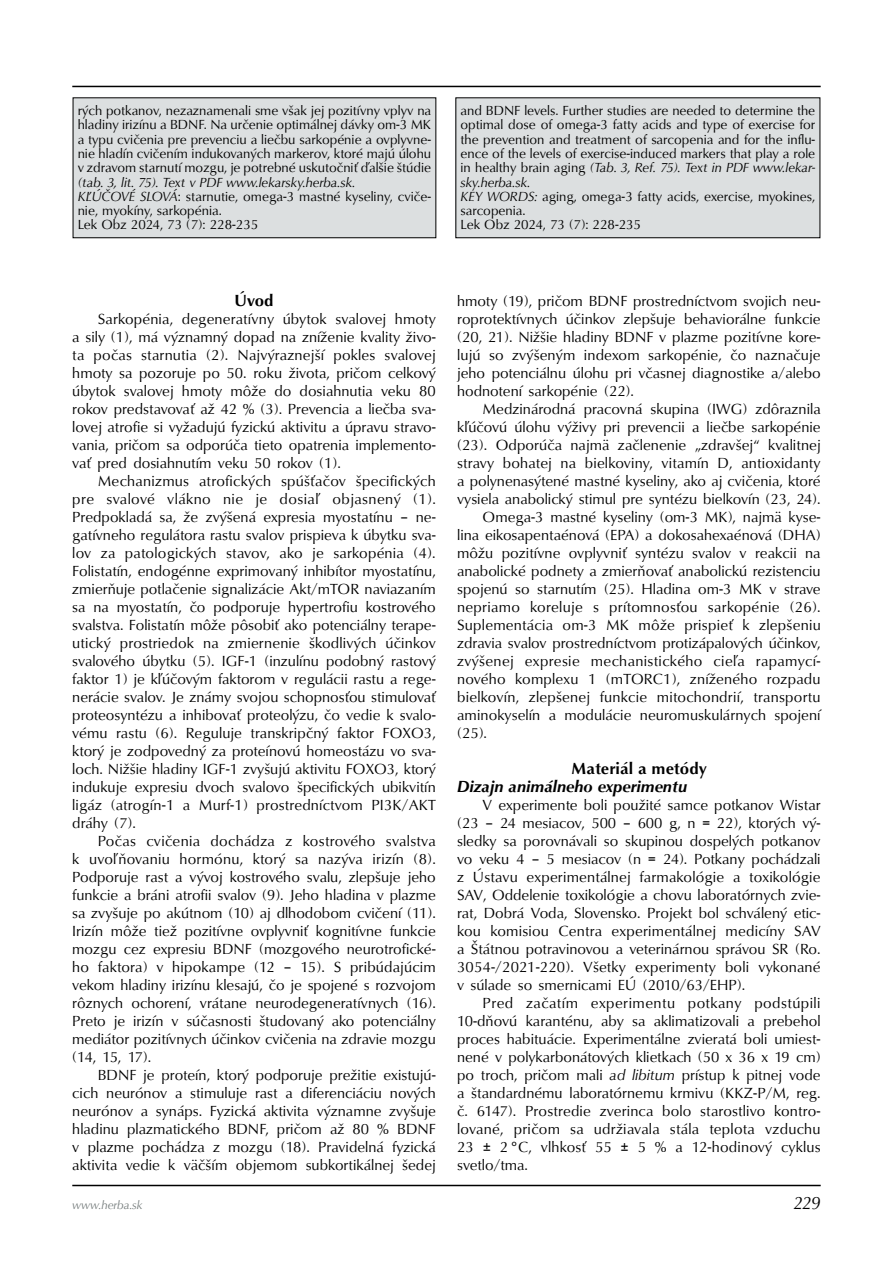
<style>
.page{position:relative;width:893px;height:1263px;background:#fff}
.page>*{position:absolute;margin:0;border:0;box-sizing:border-box;transform-origin:0 0}
.t1{font:italic 18px "URW Classico TEE";color:#000}
.t2{font:italic 700 16.5px "URW Classico TEE";color:#000}
.t3{font:700 16.5px "URW Classico TEE";color:#000}
.t4{font:15px/18px "URW Classico TEE";color:#000;text-align:justify}
.t5{font:15px "URW Classico TEE";letter-spacing:.02em;color:#000}
.t6{font:13.5px/14.2px "URW Classico TEE";color:#000}
.t7{font:italic 12px "URW Classico TEE";color:#777e7e}
.s1{font-style:italic}
</style>
<div class="page">
<hr style="left:72px;top:86px;width:749px;height:1px;background:#000">
<hr style="left:72px;top:1185px;width:749px;height:1px;background:#000">
<div style="left:73px;top:98px;width:363px;height:140px;background:#dcdfe0"></div>
<div style="left:73px;top:97px;width:363px;height:141px;border:1px solid #000"></div>
<div style="left:456px;top:98px;width:364px;height:140px;background:#dcdfe0"></div>
<div style="left:455px;top:97px;width:365px;height:141px;border:1px solid #000"></div>
<p class="t6" style="left:78px;top:104px;width:355px;text-align:justify">rých potkanov, nezaznamenali sme však jej pozitívny vplyv na hladiny irizínu a BDNF. Na určenie optimálnej dávky om-3 MK a typu cvičenia pre prevenciu a liečbu sarkopénie a ovplyvne&shy;nie hladín cvičením indukovaných markerov, ktoré majú úlohu v zdravom starnutí mozgu, je potrebné uskutočniť ďalšie štúdie</p>
<p class="t6" style="left:78px;top:175px;width:355px"><span class="s1">(tab. 3, lit. 75). Text v PDF www.lekarsky.herba.sk.<br>KĽÚČOVÉ SLOVÁ</span>: starnutie, omega-3 mastné kyseliny, cviče&shy;nie, myokíny, sarkopénia.<br>Lek Obz 2024, 73 (7): 228-235</p>
<p class="t6" style="left:460px;top:104px;width:356px">and BDNF levels. Further studies are needed to determine the optimal dose of omega-3 fatty acids and type of exercise for the prevention and treatment of sarcopenia and for the influ&shy;ence of the levels of exercise-induced markers that play a role in healthy brain aging <span class="s1">(Tab. 3, Ref. 75). Text in PDF www.lekar&shy;sky.herba.sk.<br>KEY WORDS:</span> aging, omega-3 fatty acids, exercise, myokines, sarcopenia.<br>Lek Obz 2024, 73 (7): 228-235</p>
<p class="t3" style="left:234px;top:290px;width:41px">Úvod</p>
<p class="t4" style="left:72px;top:310px;width:365px;text-indent:26px">Sarkopénia, degeneratívny úbytok svalovej hmoty a sily (1), má významný dopad na zníženie kvality živo&shy;ta počas starnutia (2). Najvýraznejší pokles svalovej hmoty sa pozoruje po 50. roku života, pričom celkový úbytok svalovej hmoty môže do dosiahnutia veku 80 rokov predstavovať až 42 % (3). Prevencia a liečba sva&shy;lovej atrofie si vyžadujú fyzickú aktivitu a úpravu stravo&shy;vania, pričom sa odporúča tieto opatrenia implemento&shy;vať pred dosiahnutím veku 50 rokov (1).</p>
<p class="t4" style="left:72px;top:472px;width:365px;text-indent:26px">Mechanizmus atrofických spúšťačov špecifických pre svalové vlákno nie je dosiaľ objasnený (1).<br>Predpokladá sa, že zvýšená expresia myostatínu – ne&shy;gatívneho regulátora rastu svalov prispieva k úbytku sva&shy;lov za patologických stavov, ako je sarkopénia (4).<br>Folistatín, endogénne exprimovaný inhibítor myostatínu, zmierňuje potlačenie signalizácie Akt/mTOR naviazaním sa na myostatín, čo podporuje hypertrofiu kostrového svalstva. Folistatín môže pôsobiť ako potenciálny terape&shy;utický prostriedok na zmiernenie škodlivých účinkov svalového úbytku (5). IGF-1 (inzulínu podobný rastový faktor 1) je kľúčovým faktorom v regulácii rastu a rege&shy;nerácie svalov. Je známy svojou schopnosťou stimulovať proteosyntézu a inhibovať proteolýzu, čo vedie k svalo&shy;vému rastu (6). Reguluje transkripčný faktor FOXO3, ktorý je zodpovedný za proteínovú homeostázu vo sva&shy;loch. Nižšie hladiny IGF-1 zvyšujú aktivitu FOXO3, ktorý indukuje expresiu dvoch svalovo špecifických ubikvitín ligáz (atrogín-1 a Murf-1) prostredníctvom PI3K/AKT dráhy (7).</p>
<p class="t4" style="left:72px;top:832px;width:365px;text-indent:26px">Počas cvičenia dochádza z kostrového svalstva k uvoľňovaniu hormónu, ktorý sa nazýva irizín (8).<br>Podporuje rast a vývoj kostrového svalu, zlepšuje jeho funkcie a bráni atrofii svalov (9). Jeho hladina v plazme sa zvyšuje po akútnom (10) aj dlhodobom cvičení (11).<br>Irizín môže tiež pozitívne ovplyvniť kognitívne funkcie mozgu cez expresiu BDNF (mozgového neurotrofické&shy;ho faktora) v hipokampe (12 – 15). S pribúdajúcim vekom hladiny irizínu klesajú, čo je spojené s rozvojom rôznych ochorení, vrátane neurodegeneratívnych (16).<br>Preto je irizín v súčasnosti študovaný ako potenciálny mediátor pozitívnych účinkov cvičenia na zdravie mozgu (14, 15, 17).</p>
<p class="t4" style="left:72px;top:1066px;width:365px;text-indent:26px">BDNF je proteín, ktorý podporuje prežitie existujú&shy;cich neurónov a stimuluje rast a diferenciáciu nových neurónov a synáps. Fyzická aktivita významne zvyšuje hladinu plazmatického BDNF, pričom až 80 % BDNF v plazme pochádza z mozgu (18). Pravidelná fyzická aktivita vedie k väčším objemom subkortikálnej šedej</p>
<p class="t4" style="left:457px;top:292px;width:365px">hmoty (19), pričom BDNF prostredníctvom svojich neu&shy;roprotektívnych účinkov zlepšuje behaviorálne funkcie (20, 21). Nižšie hladiny BDNF v plazme pozitívne kore&shy;lujú so zvýšeným indexom sarkopénie, čo naznačuje jeho potenciálnu úlohu pri včasnej diagnostike a/alebo hodnotení sarkopénie (22).</p>
<p class="t4" style="left:483px;top:400px;width:340px">Medzinárodná pracovná skupina (IWG) zdôraznila</p>
<p class="t4" style="left:457px;top:418px;width:365px">kľúčovú úlohu výživy pri prevencii a liečbe sarkopénie</p>
<p class="t4" style="left:457px;top:436px;width:365px">(23). Odporúča najmä začlenenie „zdravšej“ kvalitnej</p>
<p class="t4" style="left:457px;top:454px;width:365px">stravy bohatej na bielkoviny, vitamín D, antioxidanty</p>
<p class="t4" style="left:457px;top:472px;width:365px">a polynenasýtené mastné kyseliny, ako aj cvičenia, ktoré</p>
<p class="t4" style="left:457px;top:490px;width:365px">vysiela anabolický stimul pre syntézu bielkovín (23, 24).</p>
<p class="t4" style="left:483px;top:508px;width:340px">Omega-3 mastné kyseliny (om-3 MK), najmä kyse-</p>
<p class="t4" style="left:457px;top:526px;width:365px">lina eikosapentaénová (EPA) a dokosahexaénová (DHA)</p>
<p class="t4" style="left:457px;top:544px;width:365px">môžu pozitívne ovplyvniť syntézu svalov v reakcii na</p>
<p class="t4" style="left:457px;top:562px;width:365px">anabolické podnety a zmierňovať anabolickú rezistenciu</p>
<p class="t4" style="left:457px;top:580px;width:365px">spojenú so starnutím (25). Hladina om-3 MK v strave</p>
<p class="t5" style="left:457px;top:598px;width:365px">nepriamo koreluje s prítomnosťou sarkopénie (26).</p>
<p class="t4" style="left:457px;top:616px;width:365px">Suplementácia om-3 MK môže prispieť k zlepšeniu</p>
<p class="t4" style="left:457px;top:634px;width:365px">zdravia svalov prostredníctvom protizápalových účinkov,</p>
<p class="t5" style="left:457px;top:652px;width:365px">zvýšenej expresie mechanistického cieľa rapamycí-</p>
<p class="t4" style="left:457px;top:670px;width:365px">nového komplexu 1 (mTORC1), zníženého rozpadu</p>
<p class="t4" style="left:457px;top:688px;width:365px">bielkovín, zlepšenej funkcie mitochondrií, transportu</p>
<p class="t4" style="left:457px;top:706px;width:365px">aminokyselín a modulácie neuromuskulárnych spojení</p>
<p class="t4" style="left:457px;top:724px;width:31px">(25).</p>
<p class="t3" style="left:571px;top:758px;width:137px">Materiál a metódy</p>
<p class="t2" style="left:457px;top:776px;width:232px">Dizajn animálneho experimentu</p>
<p class="t4" style="left:457px;top:796px;width:365px;text-indent:26px">V experimente boli použité samce potkanov Wistar (23 – 24 mesiacov, 500 – 600 g, n = 22), ktorých vý&shy;sledky sa porovnávali so skupinou dospelých potkanov vo veku 4 – 5 mesiacov (n = 24). Potkany pochádzali z Ústavu experimentálnej farmakológie a toxikológie SAV, Oddelenie toxikológie a chovu laboratórnych zvie&shy;rat, Dobrá Voda, Slovensko. Projekt bol schválený etic&shy;kou komisiou Centra experimentálnej medicíny SAV a Štátnou potravinovou a veterinárnou správou SR (Ro.<br>3054-/2021-220). Všetky experimenty boli vykonané v súlade so smernicami EÚ (2010/63/EHP).</p>
<p class="t4" style="left:457px;top:994px;width:365px;text-indent:26px">Pred začatím experimentu potkany podstúpili 10-dňovú karanténu, aby sa aklimatizovali a prebehol proces habituácie. Experimentálne zvieratá boli umiest&shy;nené v polykarbonátových klietkach (50 x 36 x 19 cm) po troch, pričom mali <span class="s1">ad libitum</span> prístup k pitnej vode a štandardnému laboratórnemu krmivu (KKZ-P/M, reg. č. 6147). Prostredie zverinca bolo starostlivo kontro&shy;lované, pričom sa udržiavala stála teplota vzduchu 23 ± 2 °C, vlhkosť 55 ± 5 % a 12-hodinový cyklus svetlo/tma.</p>
<p class="t7" style="left:72px;top:1197px;width:72px">www.herba.sk</p>
<p class="t1" style="left:794px;top:1191px;width:27px">229</p>
</div>
